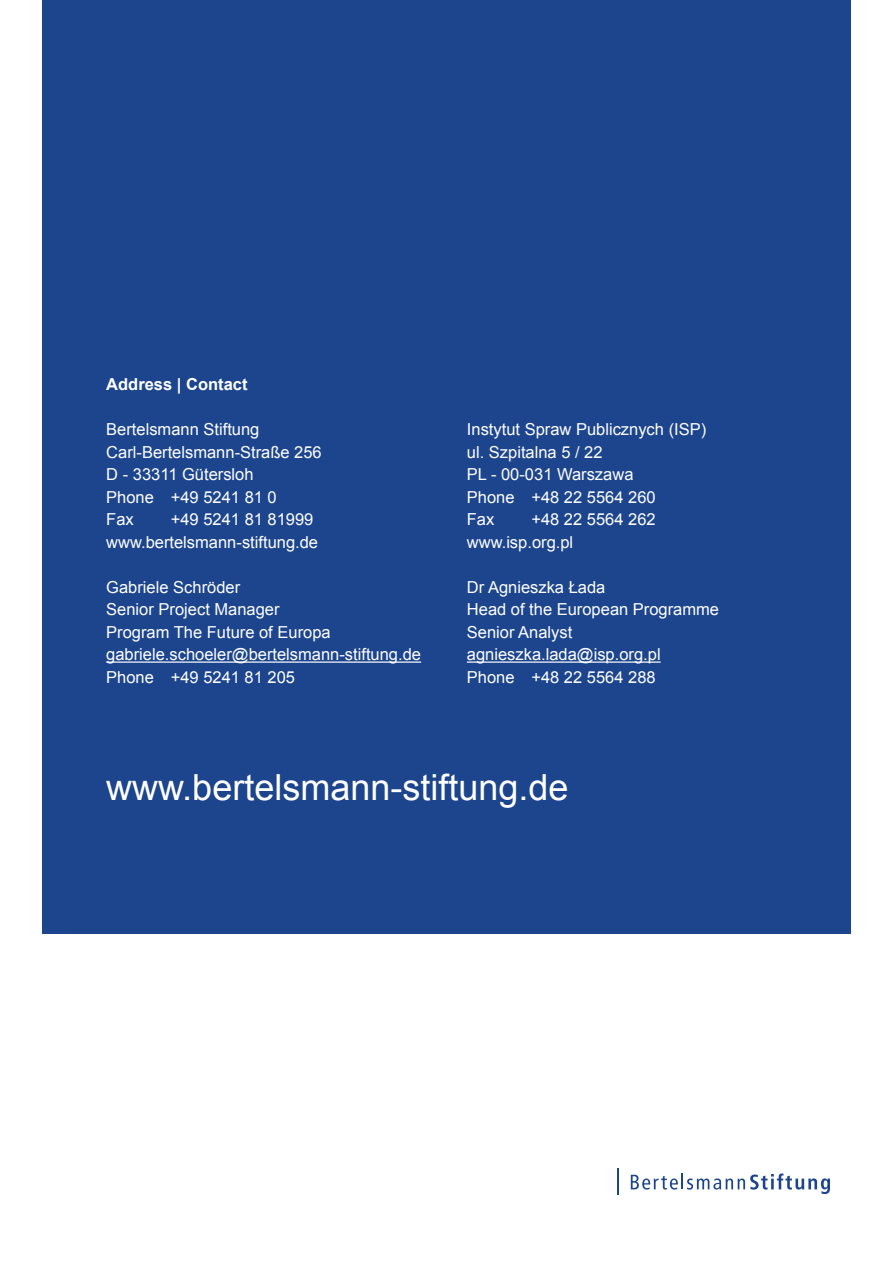
<style>
.page{position:relative;width:893px;height:1263px;background:#fff}
.page>*{position:absolute;margin:0;border:0;box-sizing:border-box;transform-origin:0 0}
.t1{font:36px "Arial";color:#fff}
.t2{font:16.5px/22.5px "Arial";color:#fff}
.t3{font:700 16.5px "Arial";color:#fff}
</style>
<div class="page">
<div style="left:42px;top:0;width:809px;height:933px;background:#1c458e"></div>
<svg style="left:631px;top:1173px;width:199px;height:21px"></svg>
<hr style="left:617px;top:1168px;width:2px;height:27px;background:#1c458e">
<hr style="left:106px;top:661px;width:315px;height:2px;background:#fff">
<hr style="left:467px;top:661px;width:194px;height:2px;background:#fff">
<p class="t3" style="left:106px;top:374px;width:143px">Address | Contact</p>
<p class="t2" style="left:106px;top:418px;width:217px">Bertelsmann Stiftung<br>Carl-Bertelsmann-Straße 256<br>D - 33311 Gütersloh<br>Phone +49 5241 81 0<br>Fax</p>
<p class="t2" style="left:106px;top:508px;width:213px;text-align:right">+49 5241 81 81999 www.bertelsmann-stiftung.de</p>
<p class="t2" style="left:106px;top:576px;width:316px">Gabriele Schröder<br>Senior Project Manager<br>Program The Future of Europa gabriele.schoeler@bertelsmann-stiftung.de<br>Phone +49 5241 81 205</p>
<p class="t2" style="left:467px;top:418px;width:241px">Instytut Spraw Publicznych (ISP) ul. Szpitalna 5 / 22<br>PL - 00-031 Warszawa<br>Phone +48 22 5564 260<br>Fax</p>
<p class="t2" style="left:467px;top:508px;width:190px;text-indent:64px">+48 22 5564 262 www.isp.org.pl</p>
<p class="t2" style="left:467px;top:576px;width:254px">Dr Agnieszka Łada<br>Head of the European Programme<br>Senior Analyst agnieszka.lada@isp.org.pl<br>Phone +48 22 5564 288</p>
<h1 class="t1" style="left:106px;top:764px;width:464px">www.bertelsmann-stiftung.de</h1>
</div>
